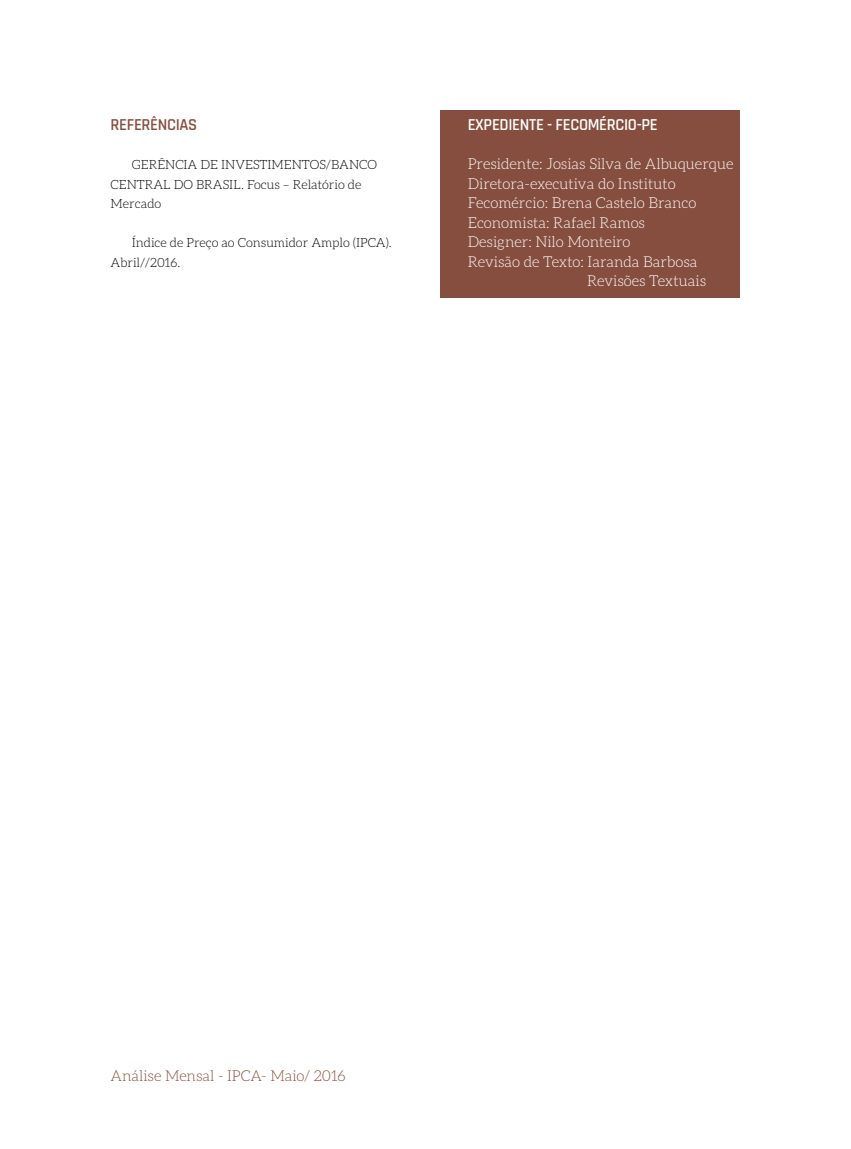
<style>
.page{position:relative;width:851px;height:1149px;background:#fff}
.page>*{position:absolute;margin:0;border:0;box-sizing:border-box;transform-origin:0 0}
.t1{font:600 16.5px "Rajdhani";letter-spacing:-.02em;color:#fff}
.t2{font:600 16.5px "Rajdhani";letter-spacing:-.02em;color:#864e3f}
.t3{font:300 15px "Aleo";color:#fff}
.t4{font:300 15px "Aleo";letter-spacing:-.005em;color:#864e3f}
.t5{font:300 12.75px/19.5px "Aleo";color:#000}
</style>
<div class="page">
<div style="left:440px;top:111px;width:300px;height:187px;background:#864e3f"></div>
<p class="t2" style="left:111px;top:115px;width:88px">REFERÊNCIAS</p>
<p class="t1" style="left:467px;top:115px;width:49px">EXPEDIENTE</p>
<p class="t1" style="left:547px;top:115px;width:112px">- FECOMÉRCIO-PE</p>
<p class="t3" style="left:467px;top:156px;width:267px">Presidente: Josias Silva de Albuquerque</p>
<p class="t3" style="left:467px;top:175px;width:209px">Diretora-executiva do Instituto</p>
<p class="t3" style="left:467px;top:195px;width:230px">Fecomércio: Brena Castelo Branco</p>
<p class="t3" style="left:467px;top:214px;width:179px">Economista: Rafael Ramos</p>
<p class="t3" style="left:467px;top:234px;width:164px">Designer: Nilo Monteiro</p>
<p class="t3" style="left:467px;top:253px;width:231px">Revisão de Texto: Iaranda Barbosa</p>
<p class="t3" style="left:587px;top:273px;width:120px">Revisões Textuais</p>
<p class="t5" style="left:111px;top:155px;width:268px;text-indent:21px">GERÊNCIA DE INVESTIMENTOS/BANCO<br>CENTRAL DO BRASIL. Focus – Relatório de<br>Mercado</p>
<p class="t5" style="left:111px;top:233px;width:283px;text-indent:21px">Índice de Preço ao Consumidor Amplo (IPCA).<br>Abril//2016.</p>
<p class="t4" style="left:111px;top:1067px;width:236px">Análise Mensal - IPCA- Maio/ 2016</p>
</div>
